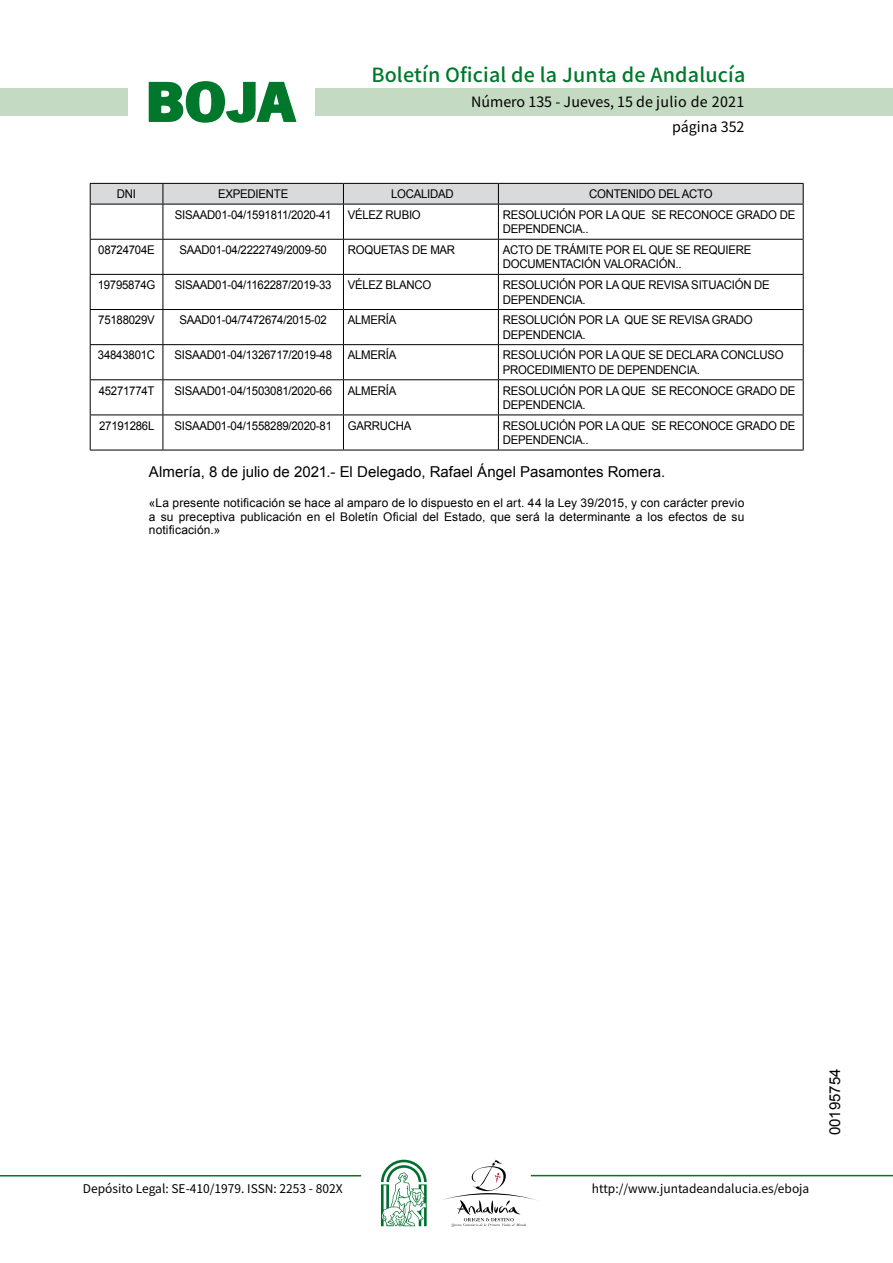
<style>
.page{position:relative;width:893px;height:1263px;background:#fff}
.page>*{position:absolute;margin:0;border:0;box-sizing:border-box;transform-origin:0 0}
.t1{font:700 57.75px "News Got T";color:#00782c;scale:1.14 1}
.t2{font:500 19.5px "Noto Sans HK";letter-spacing:.01em;color:#00782c}
.t3{font:15px "Arial";color:#000}
.t4{font:14.25px/24.5px "Noto Sans HK";color:#000;text-align:right}
.t5{font:12px/14.4px "Arial";letter-spacing:-.02em;color:#000;scale:.95 1}
.t6{font:12px/13.5px "Arial";letter-spacing:-.02em;color:#000;text-align:justify}
.t7{font:12px "Noto Sans HK";color:#000}
</style>
<div class="page">
<div style="left:315px;top:88px;width:577px;height:28px;background:#c5dac3"></div>
<div style="left:0;top:88px;width:128px;height:28px;background:#c5dac3"></div>
<hr style="left:0;top:1175px;width:361px;height:2px;background:#00782c">
<hr style="left:531px;top:1175px;width:361px;height:1px;background:#00782c">
<svg style="left:148px;top:81px;width:149px;height:42px"></svg>
<svg style="left:442px;top:1160px;width:100px;height:67px"></svg>
<svg style="left:381px;top:1160px;width:45px;height:66px"></svg>
<svg style="left:90px;top:183px;width:713px;height:21px;background:#cacbcc"></svg>
<hr style="left:90px;top:204px;width:73px;height:1px;background:#000">
<hr style="left:90px;top:204px;width:1px;height:35px;background:#000">
<hr style="left:163px;top:204px;width:180px;height:1px;background:#000">
<hr style="left:162px;top:204px;width:1px;height:35px;background:#000">
<hr style="left:343px;top:204px;width:155px;height:1px;background:#000">
<hr style="left:343px;top:204px;width:1px;height:35px;background:#000">
<hr style="left:498px;top:204px;width:305px;height:1px;background:#000">
<hr style="left:498px;top:204px;width:1px;height:35px;background:#000">
<hr style="left:802px;top:204px;width:1px;height:35px;background:#000">
<hr style="left:90px;top:239px;width:73px;height:1px;background:#000">
<hr style="left:90px;top:240px;width:1px;height:34px;background:#000">
<hr style="left:163px;top:239px;width:180px;height:1px;background:#000">
<hr style="left:162px;top:240px;width:1px;height:34px;background:#000">
<hr style="left:343px;top:239px;width:155px;height:1px;background:#000">
<hr style="left:343px;top:240px;width:1px;height:34px;background:#000">
<hr style="left:498px;top:239px;width:305px;height:1px;background:#000">
<hr style="left:498px;top:240px;width:1px;height:34px;background:#000">
<hr style="left:802px;top:240px;width:1px;height:34px;background:#000">
<hr style="left:90px;top:274px;width:73px;height:1px;background:#000">
<hr style="left:90px;top:275px;width:1px;height:34px;background:#000">
<hr style="left:163px;top:274px;width:180px;height:1px;background:#000">
<hr style="left:162px;top:275px;width:1px;height:34px;background:#000">
<hr style="left:343px;top:274px;width:155px;height:1px;background:#000">
<hr style="left:343px;top:275px;width:1px;height:34px;background:#000">
<hr style="left:498px;top:274px;width:305px;height:1px;background:#000">
<hr style="left:498px;top:275px;width:1px;height:34px;background:#000">
<hr style="left:802px;top:275px;width:1px;height:34px;background:#000">
<hr style="left:90px;top:309px;width:73px;height:1px;background:#000">
<hr style="left:90px;top:310px;width:1px;height:34px;background:#000">
<hr style="left:163px;top:309px;width:180px;height:1px;background:#000">
<hr style="left:162px;top:310px;width:1px;height:34px;background:#000">
<hr style="left:343px;top:309px;width:155px;height:1px;background:#000">
<hr style="left:343px;top:310px;width:1px;height:34px;background:#000">
<hr style="left:498px;top:309px;width:305px;height:1px;background:#000">
<hr style="left:498px;top:310px;width:1px;height:34px;background:#000">
<hr style="left:802px;top:310px;width:1px;height:34px;background:#000">
<hr style="left:90px;top:344px;width:73px;height:1px;background:#000">
<hr style="left:90px;top:345px;width:1px;height:34px;background:#000">
<hr style="left:163px;top:344px;width:180px;height:1px;background:#000">
<hr style="left:162px;top:345px;width:1px;height:34px;background:#000">
<hr style="left:343px;top:344px;width:155px;height:1px;background:#000">
<hr style="left:343px;top:345px;width:1px;height:34px;background:#000">
<hr style="left:498px;top:344px;width:305px;height:1px;background:#000">
<hr style="left:498px;top:345px;width:1px;height:34px;background:#000">
<hr style="left:802px;top:345px;width:1px;height:34px;background:#000">
<hr style="left:90px;top:379px;width:73px;height:1px;background:#000">
<hr style="left:90px;top:380px;width:1px;height:35px;background:#000">
<hr style="left:163px;top:379px;width:180px;height:1px;background:#000">
<hr style="left:162px;top:380px;width:1px;height:35px;background:#000">
<hr style="left:343px;top:379px;width:155px;height:1px;background:#000">
<hr style="left:343px;top:380px;width:1px;height:35px;background:#000">
<hr style="left:498px;top:379px;width:305px;height:1px;background:#000">
<hr style="left:498px;top:380px;width:1px;height:35px;background:#000">
<hr style="left:802px;top:380px;width:1px;height:35px;background:#000">
<hr style="left:90px;top:415px;width:73px;height:1px;background:#000">
<hr style="left:90px;top:415px;width:1px;height:35px;background:#000">
<hr style="left:163px;top:415px;width:180px;height:1px;background:#000">
<hr style="left:162px;top:415px;width:1px;height:35px;background:#000">
<hr style="left:343px;top:415px;width:155px;height:1px;background:#000">
<hr style="left:343px;top:415px;width:1px;height:35px;background:#000">
<hr style="left:498px;top:415px;width:305px;height:1px;background:#000">
<hr style="left:498px;top:415px;width:1px;height:35px;background:#000">
<hr style="left:802px;top:415px;width:1px;height:35px;background:#000">
<hr style="left:90px;top:450px;width:73px;height:1px;background:#000">
<hr style="left:163px;top:450px;width:180px;height:1px;background:#000">
<hr style="left:343px;top:450px;width:155px;height:1px;background:#000">
<hr style="left:498px;top:450px;width:305px;height:1px;background:#000">
<h1 class="t1" style="left:145px;top:68px;width:133px">BOJA</h1>
<h2 class="t2" style="left:371px;top:64px;width:375px">Boletín Oficial de la Junta de Andalucía</h2>
<p class="t4" style="left:471px;top:90px;width:275px">Número 135 - Jueves, 15 de julio de 2021 página 352</p>
<p class="t5" style="left:117px;top:187px;width:22px">DNI</p>
<p class="t5" style="left:218px;top:187px;width:75px">EXPEDIENTE</p>
<p class="t5" style="left:391px;top:187px;width:68px">LOCALIDAD</p>
<p class="t5" style="left:589px;top:187px;width:131px">CONTENIDO DEL ACTO</p>
<p class="t5" style="left:175px;top:208px;width:166px">SISAAD01-04/1591811/2020-41</p>
<p class="t5" style="left:348px;top:208px;width:78px">VÉLEZ RUBIO</p>
<p class="t5" style="left:502px;top:208px;width:309px">RESOLUCIÓN POR LA QUE SE RECONOCE GRADO DE<br>DEPENDENCIA..</p>
<p class="t5" style="left:98px;top:243px;width:61px">08724704E</p>
<p class="t5" style="left:179px;top:243px;width:157px">SAAD01-04/2222749/2009-50</p>
<p class="t5" style="left:348px;top:243px;width:115px">ROQUETAS DE MAR</p>
<p class="t5" style="left:502px;top:243px;width:263px">ACTO DE TRÁMITE POR EL QUE SE REQUIERE<br>DOCUMENTACIÓN VALORACIÓN..</p>
<p class="t5" style="left:98px;top:278px;width:62px">19795874G</p>
<p class="t5" style="left:175px;top:278px;width:166px">SISAAD01-04/1162287/2019-33</p>
<p class="t5" style="left:348px;top:278px;width:90px">VÉLEZ BLANCO</p>
<p class="t5" style="left:502px;top:278px;width:283px">RESOLUCIÓN POR LA QUE REVISA SITUACIÓN DE<br>DEPENDENCIA.</p>
<p class="t5" style="left:98px;top:313px;width:61px">75188029V</p>
<p class="t5" style="left:179px;top:313px;width:157px">SAAD01-04/7472674/2015-02</p>
<p class="t5" style="left:348px;top:313px;width:53px">ALMERÍA</p>
<p class="t5" style="left:502px;top:313px;width:265px">RESOLUCIÓN POR LA QUE SE REVISA GRADO<br>DEPENDENCIA.</p>
<p class="t5" style="left:98px;top:348px;width:62px">34843801C</p>
<p class="t5" style="left:174px;top:348px;width:167px">SISAAD01-04/1326717/2019-48</p>
<p class="t5" style="left:348px;top:348px;width:53px">ALMERÍA</p>
<p class="t5" style="left:502px;top:348px;width:297px">RESOLUCIÓN POR LA QUE SE DECLARA CONCLUSO<br>PROCEDIMIENTO DE DEPENDENCIA.</p>
<p class="t5" style="left:99px;top:383px;width:60px">45271774T</p>
<p class="t5" style="left:174px;top:383px;width:167px">SISAAD01-04/1503081/2020-66</p>
<p class="t5" style="left:348px;top:383px;width:53px">ALMERÍA</p>
<p class="t5" style="left:502px;top:383px;width:309px">RESOLUCIÓN POR LA QUE SE RECONOCE GRADO DE<br>DEPENDENCIA.</p>
<p class="t5" style="left:99px;top:418px;width:60px">27191286L</p>
<p class="t5" style="left:174px;top:418px;width:167px">SISAAD01-04/1558289/2020-81</p>
<p class="t5" style="left:348px;top:418px;width:68px">GARRUCHA</p>
<p class="t5" style="left:502px;top:418px;width:309px">RESOLUCIÓN POR LA QUE SE RECONOCE GRADO DE<br>DEPENDENCIA..</p>
<p class="t3" style="left:149px;top:462px;width:518px">Almería, 8 de julio de 2021.- El Delegado, Rafael Ángel Pasamontes Romera.</p>
<p class="t6" style="left:149px;top:497px;width:597px">«La presente notificación se hace al amparo de lo dispuesto en el art. 44 la Ley 39/2015, y con carácter previo a su preceptiva publicación en el Boletín Oficial del Estado, que será la determinante a los efectos de su notificación.»</p>
<p class="t7" style="left:83px;top:1181px;width:261px">Depósito Legal: SE-410/1979. ISSN: 2253 - 802X</p>
<p class="t7" style="left:592px;top:1181px;width:219px">http://www.juntadeandalucia.es/eboja</p>
<p class="t3" style="left:825px;top:1135px;width:68px;rotate:-90deg">00195754</p>
</div>
